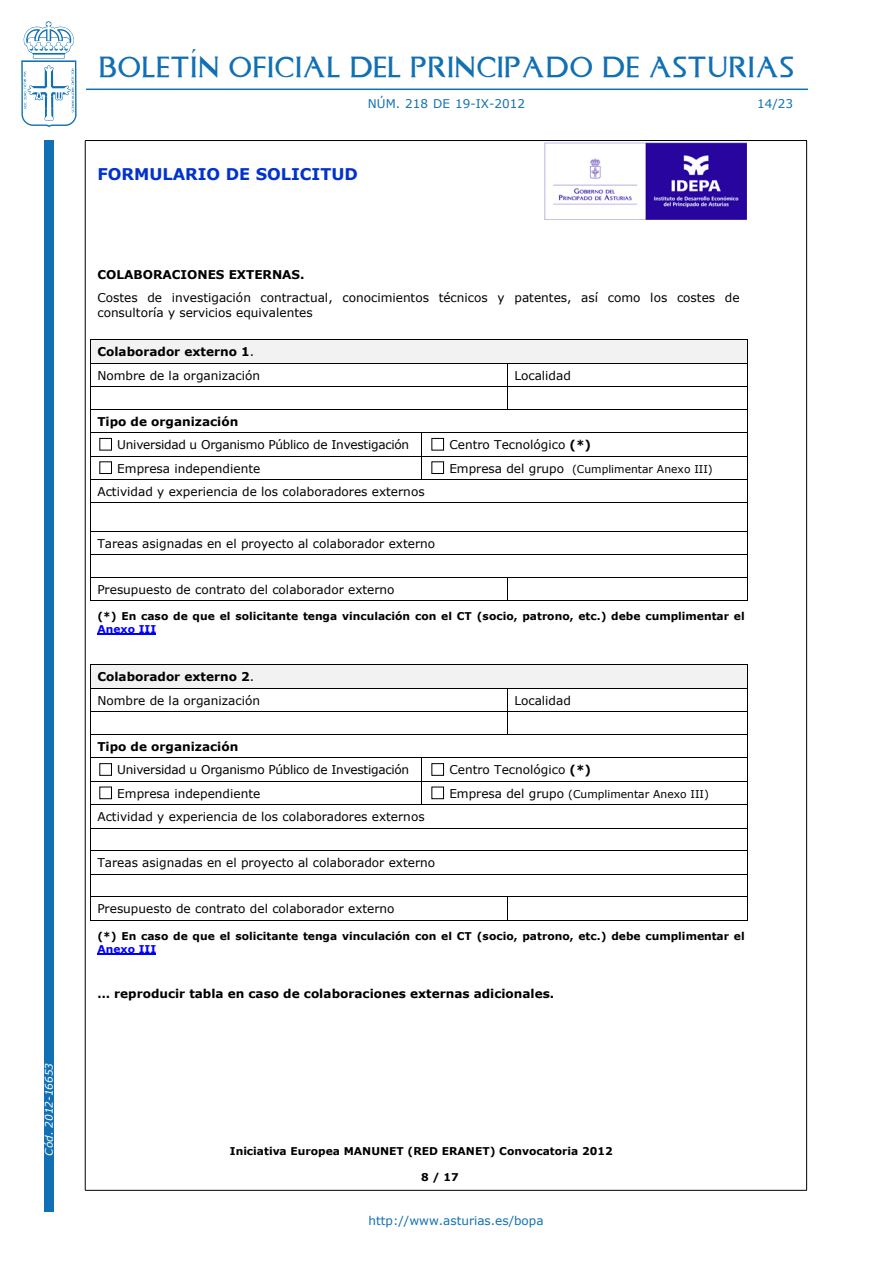
<style>
.page{position:relative;width:893px;height:1263px;background:#fff}
.page>*{position:absolute;margin:0;border:0;box-sizing:border-box;transform-origin:0 0}
.t1{font:24px "Asturica";letter-spacing:.05em;color:#1170b3}
.t2{font:700 16.2px "Verdana";color:#03c}
.t3{font:12.15px/23.4px "Verdana";color:#000}
.t4{font:12.15px/23.4px "Verdana";letter-spacing:-.025em;color:#000}
.t5{font:700 12.15px "Verdana";color:#000}
.t6{font:12px "Verdana";color:#1170b3}
.t7{font:700 10.65px/13px "Verdana";color:#000}
.t8{font:10.65px "Verdana";color:#000}
.t9{font:italic 10.5px "Verdana";color:#fff}
.s1{font-weight:700}
.s2{font-size:12.15px}
.s3{color:#00f}
</style>
<div class="page">
<div style="left:44px;top:140px;width:10px;height:1072px;background:#1170b3"></div>
<svg style="left:21px;top:21px;width:56px;height:106px"></svg>
<hr style="left:86px;top:89px;width:722px;height:1px;background:#1170b3">
<hr style="left:806px;top:141px;width:1px;height:1049px;background:#000">
<hr style="left:85px;top:1190px;width:722px;height:1px;background:#000">
<hr style="left:85px;top:141px;width:1px;height:1049px;background:#000">
<hr style="left:85px;top:140px;width:722px;height:1px;background:#000">
<img style="left:545px;top:143px;width:202px;height:77px">
<svg style="left:90px;top:339px;width:658px;height:262px"></svg>
<hr style="left:97px;top:633px;width:59px;height:2px;background:#00f">
<svg style="left:90px;top:664px;width:658px;height:257px"></svg>
<hr style="left:97px;top:953px;width:59px;height:1px;background:#00f">
<p class="t9" style="left:42px;top:1155px;width:94px;rotate:-90deg">Cód. 2012-16653</p>
<h1 class="t1" style="left:99px;top:49px;width:696px">BOLETÍN OFICIAL DEL PRINCIPADO DE ASTURIAS</h1>
<p class="t6" style="left:368px;top:96px;width:159px">núm. 218 de 19-ix-2012</p>
<p class="t6" style="left:757px;top:96px;width:37px">14/23</p>
<p class="t2" style="left:97px;top:164px;width:262px">FORMULARIO DE SOLICITUD</p>
<p class="t3" style="left:97px;top:263px;width:644px;line-height:22.8px"><span class="s1">COLABORACIONES EXTERNAS.<br></span>Costes de investigación contractual, conocimientos técnicos y patentes, así como los costes de</p>
<p class="t3" style="left:97px;top:300px;width:217px">consultoría y servicios equivalentes</p>
<p class="t3" style="left:97px;top:340px;width:164px"><span class="s1">Colaborador externo 1</span>. nombre de la organización</p>
<p class="t3" style="left:514px;top:363px;width:58px">localidad</p>
<p class="t4" style="left:117px;top:409px;width:293px;text-indent:-20px"><span class="s1">Tipo de organización<br></span>universidad u organismo público de investigación</p>
<p class="t3" style="left:449px;top:433px;width:143px">Centro tecnológico <span class="s1">(*)</span></p>
<p class="t3" style="left:117px;top:456px;width:144px">empresa independiente</p>
<p class="t8" style="left:449px;top:462px;width:265px"><span class="s2">empresa del grupo</span> (Cumplimentar Anexo III)</p>
<p class="t3" style="left:97px;top:479px;width:329px">Actividad y experiencia de los colaboradores externos</p>
<p class="t3" style="left:97px;top:531px;width:339px">Tareas asignadas en el proyecto al colaborador externo</p>
<p class="t3" style="left:97px;top:577px;width:299px">Presupuesto de contrato del colaborador externo</p>
<p class="t7" style="left:97px;top:609px;width:649px">(*) En caso de que el solicitante tenga vinculación con el CT (socio, patrono, etc.) debe cumplimentar el<br><span class="s3">Anexo III</span></p>
<p class="t3" style="left:97px;top:665px;width:164px"><span class="s1">Colaborador externo 2</span>. nombre de la organización</p>
<p class="t3" style="left:514px;top:688px;width:58px">localidad</p>
<p class="t4" style="left:117px;top:734px;width:293px;text-indent:-20px"><span class="s1">Tipo de organización<br></span>universidad u organismo público de investigación</p>
<p class="t3" style="left:449px;top:758px;width:143px">Centro tecnológico <span class="s1">(*)</span></p>
<p class="t3" style="left:117px;top:781px;width:144px">empresa independiente</p>
<p class="t8" style="left:449px;top:787px;width:261px"><span class="s2">empresa del grupo</span> (Cumplimentar Anexo III)</p>
<p class="t3" style="left:97px;top:805px;width:329px">Actividad y experiencia de los colaboradores externos</p>
<p class="t3" style="left:97px;top:851px;width:339px">Tareas asignadas en el proyecto al colaborador externo</p>
<p class="t3" style="left:97px;top:897px;width:299px">Presupuesto de contrato del colaborador externo</p>
<p class="t7" style="left:97px;top:929px;width:649px">(*) En caso de que el solicitante tenga vinculación con el CT (socio, patrono, etc.) debe cumplimentar el<br><span class="s3">Anexo III</span></p>
<p class="t5" style="left:97px;top:986px;width:458px">… reproducir tabla en caso de colaboraciones externas adicionales.</p>
<p class="t7" style="left:230px;top:1144px;width:384px">Iniciativa Europea MANUNET (RED ERANET) Convocatoria 2012</p>
<p class="t7" style="left:421px;top:1170px;width:39px">8 / 17</p>
<p class="t6" style="left:369px;top:1213px;width:177px">http://www.asturias.es/bopa</p>
</div>
